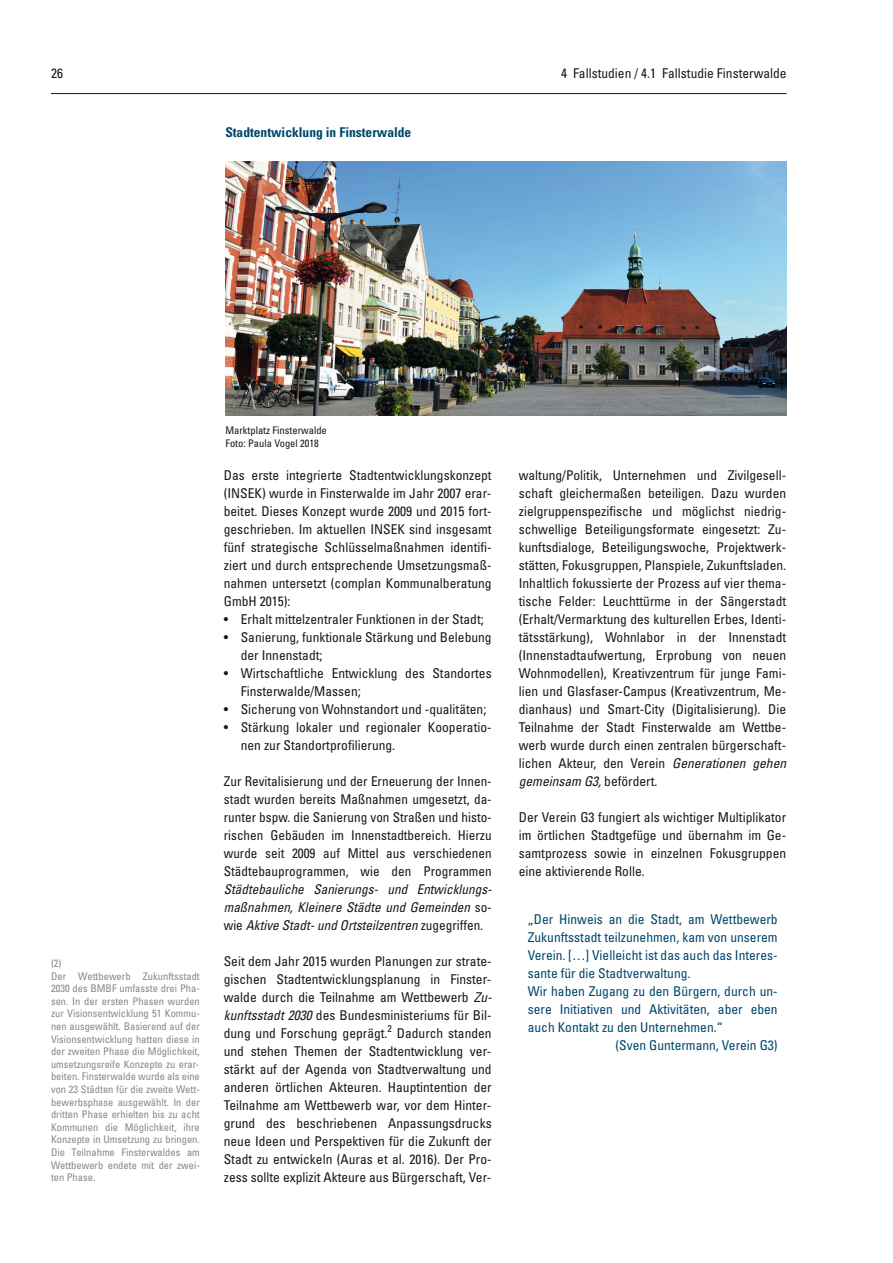
<style>
.page{position:relative;width:893px;height:1263px;background:#fff}
.page>*{position:absolute;margin:0;border:0;box-sizing:border-box;transform-origin:0 0}
.t1{font:condensed 13.5px/18px "Univers LT Std";color:#1a171c;text-align:justify}
.t2{font:condensed 13.5px "Univers LT Std";color:#00466b}
.t3{font:700 condensed 13.5px "Univers LT Std";color:#00466b}
.t4{font:condensed 10.5px/12.6px "Univers LT Std";color:#87888a}
.t5{font:condensed 10.5px/12.6px "Univers LT Std";color:#1a171c}
.s1{font-style:italic}
</style>
<div class="page">
<hr style="left:51px;top:93px;width:736px;height:1px;background:#1a171c">
<img style="left:225px;top:161px;width:562px;height:254px">
<p class="t1" style="left:51px;top:65px;width:13px">26</p>
<p class="t1" style="left:561px;top:65px;width:227px">4 Fallstudien / 4.1 Fallstudie Finsterwalde</p>
<h4 class="t3" style="left:225px;top:127px;width:188px">Stadtentwicklung in Finsterwalde</h4>
<p class="t4" style="left:51px;top:957px;width:150px">(2)<br>Der Wettbewerb Zukunftsstadt<br>2030 des BMBF umfasste drei Pha&shy;sen. In der ersten Phasen wurden zur Visionsentwicklung 51 Kommu&shy;nen ausgewählt. Basierend auf der<br>Visionsentwicklung hatten diese in der zweiten Phase die Möglichkeit, umsetzungsreife Konzepte zu erar&shy;beiten. Finsterwalde wurde als eine von 23 Städten für die zweite Wett&shy;bewerbsphase ausgewählt. In der dritten Phase erhielten bis zu acht<br>Kommunen die Möglichkeit, ihre<br>Konzepte in Umsetzung zu bringen.<br>Die Teilnahme Finsterwaldes am<br>Wettbewerb endete mit der zwei&shy;ten Phase.</p>
<p class="t5" style="left:225px;top:425px;width:103px">Marktplatz Finsterwalde<br>Foto: Paula Vogel 2018</p>
<p class="t1" style="left:224px;top:467px;width:269px">Das erste integrierte Stadtentwicklungskonzept (INSEK) wurde in Finsterwalde im Jahr 2007 erar&shy;beitet. Dieses Konzept wurde 2009 und 2015 fort&shy;geschrieben. Im aktuellen INSEK sind insgesamt fünf strategische Schlüsselmaßnahmen identifi&shy;ziert und durch entsprechende Umsetzungsmaß&shy;nahmen untersetzt (complan Kommunalberatung GmbH 2015):</p>
<p class="t1" style="left:224px;top:611px;width:261px">• Erhalt mittelzentraler Funktionen in der Stadt;</p>
<p class="t1" style="left:241px;top:629px;width:252px;text-indent:-17px">• Sanierung, funktionale Stärkung und Belebung der Innenstadt;</p>
<p class="t1" style="left:241px;top:665px;width:252px;text-indent:-17px">• Wirtschaftliche Entwicklung des Standortes<br>Finsterwalde/Massen;</p>
<p class="t1" style="left:224px;top:701px;width:264px">• Sicherung von Wohnstandort und -qualitäten;</p>
<p class="t1" style="left:241px;top:719px;width:252px;text-indent:-17px">• Stärkung lokaler und regionaler Kooperatio&shy;nen zur Standortprofilierung.</p>
<p class="t1" style="left:224px;top:773px;width:269px">Zur Revitalisierung und der Erneuerung der Innen&shy;stadt wurden bereits Maßnahmen umgesetzt, da&shy;runter bspw. die Sanierung von Straßen und histo&shy;rischen Gebäuden im Innenstadtbereich. Hierzu wurde seit 2009 auf Mittel aus verschiedenen Städtebauprogrammen, wie den Programmen <span class="s1">Städtebauliche Sanierungs- und Entwicklungs&shy;maßnahmen, Kleinere Städte und Gemeinden</span> so&shy;wie <span class="s1">Aktive Stadt- und Ortsteilzentren</span> zugegriffen.</p>
<p class="t1" style="left:224px;top:953px;width:269px">Seit dem Jahr 2015 wurden Planungen zur strate&shy;gischen Stadtentwicklungsplanung in Finster&shy;walde durch die Teilnahme am Wettbewerb <span class="s1">Zu&shy;kunftsstadt 2030</span> des Bundesministeriums für Bil&shy;dung und Forschung geprägt.<sup>2</sup> Dadurch standen und stehen Themen der Stadtentwicklung ver&shy;stärkt auf der Agenda von Stadtverwaltung und anderen örtlichen Akteuren. Hauptintention der Teilnahme am Wettbewerb war, vor dem Hinter&shy;grund des beschriebenen Anpassungsdrucks neue Ideen und Perspektiven für die Zukunft der Stadt zu entwickeln (Auras et al. 2016). Der Pro&shy;zess sollte explizit Akteure aus Bürgerschaft, Ver-</p>
<p class="t1" style="left:519px;top:467px;width:269px">waltung/Politik, Unternehmen und Zivilgesell&shy;schaft gleichermaßen beteiligen. Dazu wurden zielgruppenspezifische und möglichst niedrig&shy;schwellige Beteiligungsformate eingesetzt: Zu&shy;kunftsdialoge, Beteiligungswoche, Projektwerk&shy;stätten, Fokusgruppen, Planspiele, Zukunftsladen.<br>Inhaltlich fokussierte der Prozess auf vier thema&shy;tische Felder: Leuchttürme in der Sängerstadt (Erhalt/Vermarktung des kulturellen Erbes, Identi&shy;tätsstärkung), Wohnlabor in der Innenstadt (Innenstadtaufwertung, Erprobung von neuen Wohnmodellen), Kreativzentrum für junge Fami&shy;lien und Glasfaser-Campus (Kreativzentrum, Me&shy;dianhaus) und Smart-City (Digitalisierung). Die Teilnahme der Stadt Finsterwalde am Wettbe&shy;werb wurde durch einen zentralen bürgerschaft&shy;lichen Akteur, den Verein <span class="s1">Generationen gehen gemeinsam G3,</span> befördert.</p>
<p class="t1" style="left:519px;top:809px;width:269px">Der Verein G3 fungiert als wichtiger Multiplikator im örtlichen Stadtgefüge und übernahm im Ge&shy;samtprozess sowie in einzelnen Fokusgruppen eine aktivierende Rolle.</p>
<p class="t2" style="left:528px;top:914px;width:251px">„Der Hinweis an die Stadt, am Wettbewerb</p>
<p class="t2" style="left:528px;top:932px;width:251px">Zukunftsstadt teilzunehmen, kam von unserem</p>
<p class="t2" style="left:528px;top:950px;width:251px">Verein. […] Vielleicht ist das auch das Interes-</p>
<p class="t2" style="left:528px;top:968px;width:164px">sante für die Stadtverwaltung.</p>
<p class="t2" style="left:528px;top:986px;width:251px">Wir haben Zugang zu den Bürgern, durch un-</p>
<p class="t2" style="left:528px;top:1004px;width:251px">sere Initiativen und Aktivitäten, aber eben</p>
<p class="t2" style="left:528px;top:1022px;width:196px">auch Kontakt zu den Unternehmen.“</p>
<p class="t2" style="left:615px;top:1040px;width:164px">(Sven Guntermann, Verein G3)</p>
</div>
